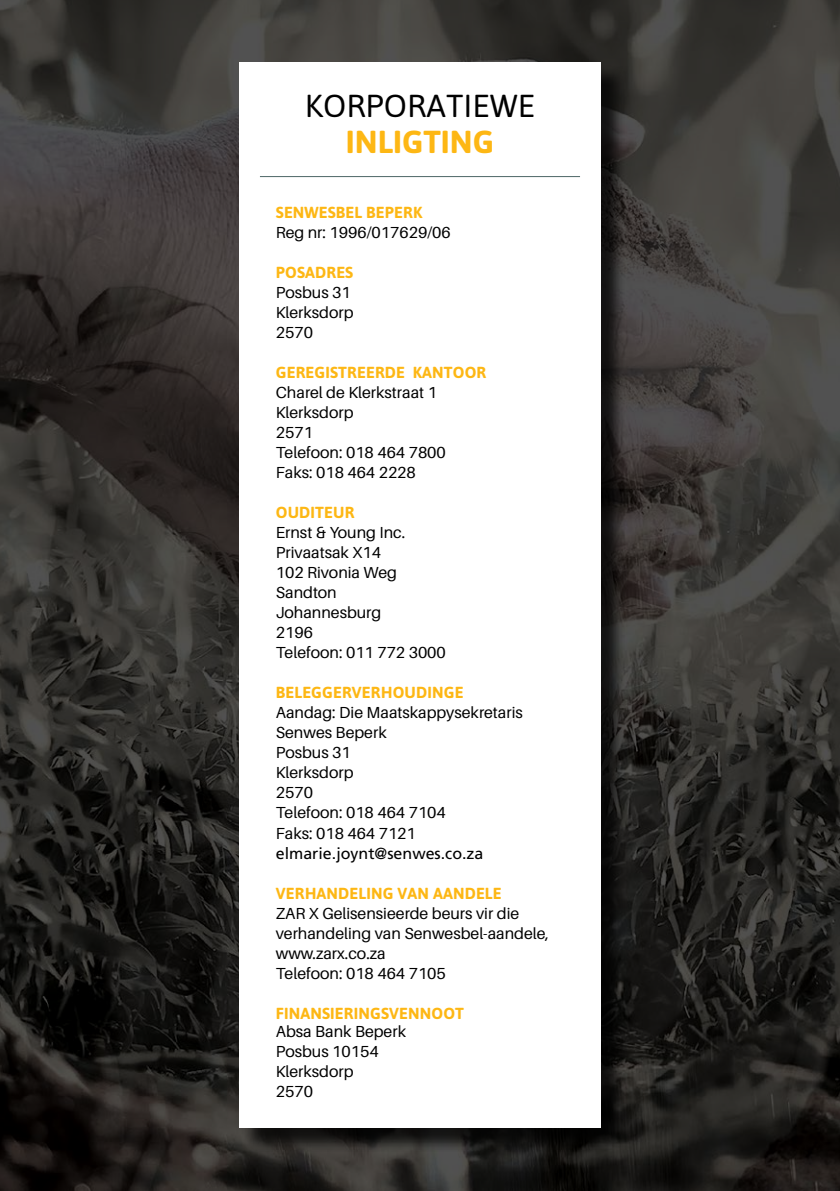
<style>
.page{position:relative;width:840px;height:1191px;background:#fff}
.page>*{position:absolute;margin:0;border:0;box-sizing:border-box;transform-origin:0 0}
.t1{font:31.8px/36.6px "Asap";color:#000;text-align:center}
.t2{font:16px/20px "Aileron";color:#000}
.t3{font:700 16px "Asap";letter-spacing:.01em;color:#fdb714}
.t4{font:16px "Frutiger LT Std";color:#000}
.s1{font-weight:700;color:#fdb714}
</style>
<div class="page">
<img style="left:0;top:0;width:839px;height:1191px">
<div style="left:242px;top:65px;width:383px;height:1087px;background:#000;opacity:.75"></div>
<div style="left:239px;top:62px;width:361px;height:1065px;background:#fff"></div>
<hr style="left:260px;top:176px;width:319px;height:1px;background:#4e6667">
<p class="t1" style="left:304px;top:86px;width:232px">KORPORATIEWE<br><span class="s1">INLIGTING</span></p>
<p class="t3" style="left:276px;top:202px;width:148px">SENWESBEL BEPERK</p>
<p class="t2" style="left:275px;top:223px;width:176px">Reg nr: 1996/017629/06</p>
<p class="t3" style="left:276px;top:262px;width:79px">POSADRES</p>
<p class="t2" style="left:275px;top:283px;width:76px">Posbus 31</p>
<p class="t2" style="left:275px;top:303px;width:79px">Klerksdorp</p>
<p class="t2" style="left:275px;top:323px;width:39px">2570</p>
<p class="t3" style="left:276px;top:362px;width:212px">GEREGISTREERDE KANTOOR</p>
<p class="t2" style="left:275px;top:383px;width:163px">Charel de Klerkstraat 1</p>
<p class="t2" style="left:275px;top:403px;width:79px">Klerksdorp</p>
<p class="t2" style="left:275px;top:423px;width:39px">2571</p>
<p class="t2" style="left:275px;top:443px;width:171px">Telefoon: 018 464 7800</p>
<p class="t2" style="left:275px;top:463px;width:141px">Faks: 018 464 2228</p>
<p class="t3" style="left:276px;top:502px;width:80px">OUDITEUR</p>
<p class="t2" style="left:275px;top:523px;width:131px">Ernst &amp; Young Inc.</p>
<p class="t2" style="left:275px;top:543px;width:107px">Privaatsak X14</p>
<p class="t2" style="left:275px;top:563px;width:123px">102 Rivonia Weg</p>
<p class="t2" style="left:275px;top:583px;width:62px">Sandton</p>
<p class="t2" style="left:275px;top:603px;width:107px">Johannesburg</p>
<p class="t2" style="left:275px;top:623px;width:39px">2196</p>
<p class="t2" style="left:275px;top:643px;width:171px">Telefoon: 011 772 3000</p>
<p class="t3" style="left:276px;top:682px;width:189px">BELEGGERVERHOUDINGE</p>
<p class="t2" style="left:275px;top:703px;width:248px">Aandag: Die Maatskappysekretaris</p>
<p class="t2" style="left:275px;top:723px;width:112px">Senwes Beperk</p>
<p class="t2" style="left:275px;top:743px;width:76px">Posbus 31</p>
<p class="t2" style="left:275px;top:763px;width:79px">Klerksdorp</p>
<p class="t2" style="left:275px;top:783px;width:39px">2570</p>
<p class="t2" style="left:275px;top:803px;width:171px">Telefoon: 018 464 7104</p>
<p class="t2" style="left:275px;top:823px;width:141px">Faks: 018 464 7121</p>
<p class="t4" style="left:275px;top:843px;width:209px">elmarie.joynt@senwes.co.za</p>
<p class="t3" style="left:276px;top:882px;width:227px">VERHANDELING VAN AANDELE</p>
<p class="t2" style="left:275px;top:903px;width:275px">ZAR X Gelisensieerde beurs vir die verhandeling van Senwesbel-aandele, www.zarx.co.za</p>
<p class="t2" style="left:275px;top:963px;width:171px">Telefoon: 018 464 7105</p>
<p class="t3" style="left:276px;top:1002px;width:189px">FINANSIERINGSVENNOOT</p>
<p class="t2" style="left:275px;top:1021px;width:132px">Absa Bank Beperk</p>
<p class="t2" style="left:275px;top:1041px;width:104px">Posbus 10154</p>
<p class="t2" style="left:275px;top:1061px;width:79px">Klerksdorp</p>
<p class="t2" style="left:275px;top:1081px;width:39px">2570</p>
</div>
